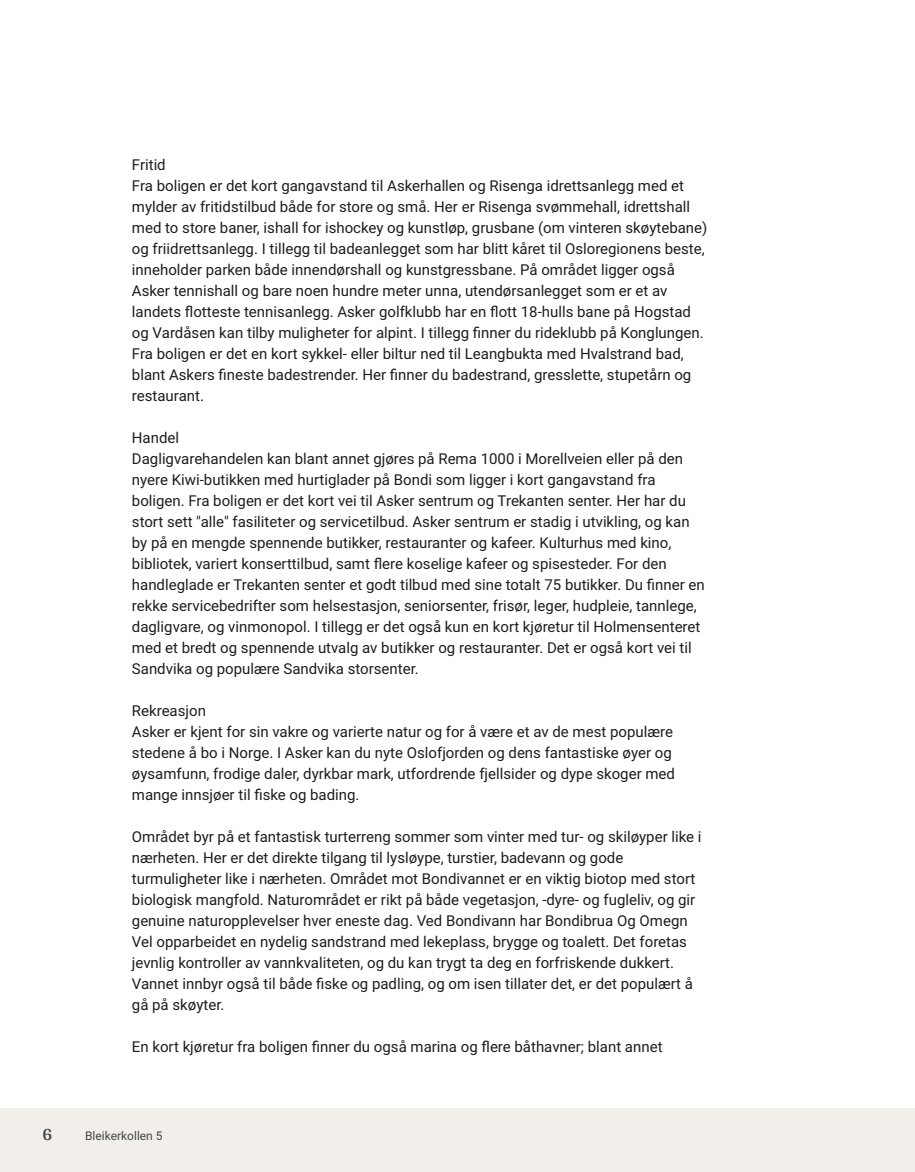
<style>
.page{position:relative;width:915px;height:1172px;background:#fff}
.page>*{position:absolute;margin:0;border:0;box-sizing:border-box;transform-origin:0 0}
.t1{font:700 18px "Arya";color:#414749}
.t2{font:15px/21px "Roboto";color:#1d1d1b}
.t3{font:12px "Roboto";color:#414749}
</style>
<div class="page">
<div style="left:0;top:1108px;width:914px;height:64px;background:#f2eeea"></div>
<p class="t2" style="left:132px;top:153px;width:577px">Fritid<br>Fra boligen er det kort gangavstand til Askerhallen og Risenga idrettsanlegg med et mylder av fritidstilbud både for store og små. Her er Risenga svømmehall, idrettshall med to store baner, ishall for ishockey og kunstløp, grusbane (om vinteren skøytebane) og friidrettsanlegg. I tillegg til badeanlegget som har blitt kåret til Osloregionens beste, inneholder parken både innendørshall og kunstgressbane. På området ligger også Asker tennishall og bare noen hundre meter unna, utendørsanlegget som er et av landets flotteste tennisanlegg. Asker golfklubb har en flott 18‑hulls bane på Hogstad og Vardåsen kan tilby muligheter for alpint. I tillegg finner du rideklubb på Konglungen.<br>Fra boligen er det en kort sykkel‑ eller biltur ned til Leangbukta med Hvalstrand bad, blant Askers fineste badestrender. Her finner du badestrand, gresslette, stupetårn og restaurant.</p>
<p class="t2" style="left:132px;top:426px;width:574px">Handel<br>Dagligvarehandelen kan blant annet gjøres på Rema 1000 i Morellveien eller på den nyere Kiwi‑butikken med hurtiglader på Bondi som ligger i kort gangavstand fra boligen. Fra boligen er det kort vei til Asker sentrum og Trekanten senter. Her har du stort sett "alle" fasiliteter og servicetilbud. Asker sentrum er stadig i utvikling, og kan by på en mengde spennende butikker, restauranter og kafeer. Kulturhus med kino, bibliotek, variert konserttilbud, samt flere koselige kafeer og spisesteder. For den handleglade er Trekanten senter et godt tilbud med sine totalt 75 butikker. Du finner en rekke servicebedrifter som helsestasjon, seniorsenter, frisør, leger, hudpleie, tannlege, dagligvare, og vinmonopol. I tillegg er det også kun en kort kjøretur til Holmensenteret med et bredt og spennende utvalg av butikker og restauranter. Det er også kort vei til Sandvika og populære Sandvika storsenter.</p>
<p class="t2" style="left:132px;top:699px;width:544px">Rekreasjon<br>Asker er kjent for sin vakre og varierte natur og for å være et av de mest populære stedene å bo i Norge. I Asker kan du nyte Oslofjorden og dens fantastiske øyer og øysamfunn, frodige daler, dyrkbar mark, utfordrende fjellsider og dype skoger med mange innsjøer til fiske og bading.</p>
<p class="t2" style="left:132px;top:825px;width:571px">Området byr på et fantastisk turterreng sommer som vinter med tur‑ og skiløyper like i nærheten. Her er det direkte tilgang til lysløype, turstier, badevann og gode turmuligheter like i nærheten. Området mot Bondivannet er en viktig biotop med stort biologisk mangfold. Naturområdet er rikt på både vegetasjon, ‑dyre‑ og fugleliv, og gir genuine naturopplevelser hver eneste dag. Ved Bondivann har Bondibrua Og Omegn Vel opparbeidet en nydelig sandstrand med lekeplass, brygge og toalett. Det foretas jevnlig kontroller av vannkvaliteten, og du kan trygt ta deg en forfriskende dukkert.<br>Vannet innbyr også til både fiske og padling, og om isen tillater det, er det populært å gå på skøyter.</p>
<p class="t2" style="left:132px;top:1035px;width:532px">En kort kjøretur fra boligen finner du også marina og flere båthavner; blant annet</p>
<p class="t1" style="left:43px;top:1123px;width:11px">6</p>
<p class="t3" style="left:85px;top:1127px;width:79px">Bleikerkollen 5</p>
</div>
